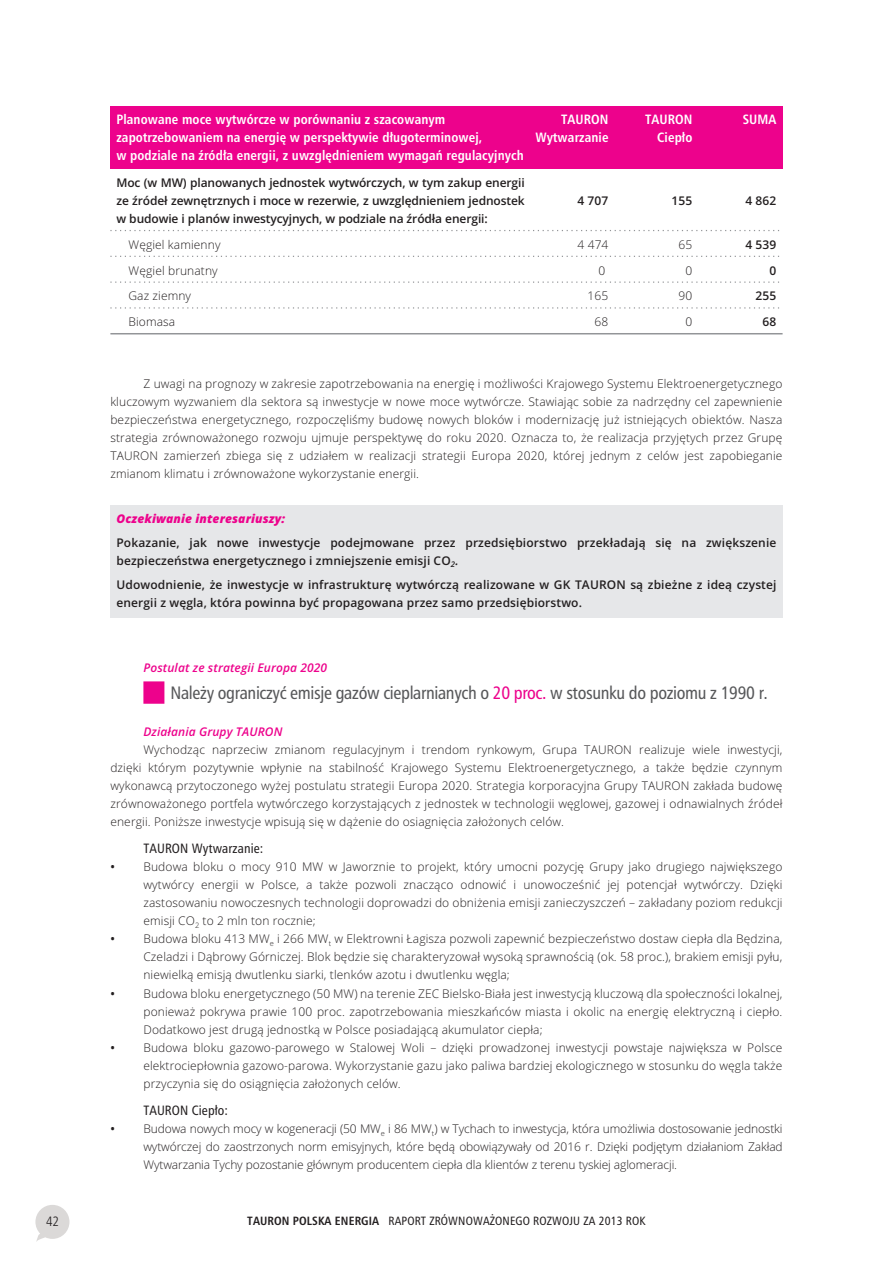
<style>
.page{position:relative;width:893px;height:1263px;background:#fff}
.page>*{position:absolute;margin:0;border:0;box-sizing:border-box;transform-origin:0 0}
.t1{font:italic 700 18px "Humnst 777 Cn EU";letter-spacing:-.02em;color:#57585a}
.t2{font:700 13.5px/18px "Humnst 777 Cn EU";letter-spacing:.01em;color:#fff;text-align:right}
.t3{font:italic 13.5px "Humnst 777 Cn EU";letter-spacing:.005em;color:#231f20}
.t4{font:300 13.5px "Frutiger LT Com 47 Light Cn";color:#231f20}
.t5{font:300 12px/18px "Open Sans";letter-spacing:.01em;color:#231f20;text-align:justify}
.t6{font:600 12px/18px "Open Sans";letter-spacing:.01em;color:#231f20}
.t7{font:600 12px/18px "Open Sans";letter-spacing:-.01em;color:#231f20;text-align:justify}
.t8{font:12px "Humnst 777 Cn EU";letter-spacing:.01em;color:#231f20}
.t9{font:italic 600 12px "Open Sans";letter-spacing:.01em;color:#ed028c}
.t10{font:italic 800 12px "Open Sans";letter-spacing:.01em;color:#ed028c}
.t11{font:italic 600 12px "Open Sans";letter-spacing:.01em;color:#ed028c}
.t12{font:600 12px "Open Sans";color:#231f20}
.s1{font-style:italic}
.s2{font-weight:400;font-style:normal;color:#ed028c}
.s3{font-weight:600}
.s4{font-weight:700}
</style>
<div class="page">
<svg style="left:35px;top:1205px;width:34px;height:37px"></svg>
<div style="left:110px;top:106px;width:672px;height:63px;background:#ed028c"></div>
<svg style="left:110px;top:230px;width:670px;height:1px"></svg>
<svg style="left:110px;top:256px;width:670px;height:1px"></svg>
<svg style="left:110px;top:282px;width:669px;height:1px"></svg>
<svg style="left:110px;top:307px;width:669px;height:2px"></svg>
<hr style="left:110px;top:333px;width:672px;height:1px;background:#939598">
<div style="left:110px;top:505px;width:672px;height:113px;background:#e6e7e9"></div>
<div style="left:143px;top:681px;width:21px;height:23px;background:#ed028c"></div>
<p class="t2" style="left:116px;top:112px;width:409px;text-align:left">Planowane moce wytwórcze w porównaniu z szacowanym zapotrzebowaniem na energiê w perspektywie d³ugoterminowej,<br>w podziale na Ÿród³a energii, z uwzglêdnieniem wymagañ regulacyjnych</p>
<p class="t2" style="left:535px;top:112px;width:75px">TAURON<br>Wytwarzanie</p>
<p class="t2" style="left:645px;top:112px;width:49px">TAURON<br>Ciep³o</p>
<p class="t2" style="left:742px;top:112px;width:35px">SUMA</p>
<p class="t7" style="left:116px;top:175px;width:410px">Moc (w MW) planowanych jednostek wytwórczych, w tym zakup energii ze Ÿróde³ zewnêtrznych i moce w rezerwie, z uwzglêdnieniem jednostek w budowie i planów inwestycyjnych, w podziale na Ÿród³a energii:</p>
<p class="t12" style="left:577px;top:196px;width:33px">4 707</p>
<p class="t7" style="left:671px;top:193px;width:22px">155</p>
<p class="t7" style="left:745px;top:193px;width:33px">4 862</p>
<p class="t5" style="left:128px;top:237px;width:93px">Wêgiel kamienny</p>
<p class="t5" style="left:577px;top:237px;width:33px">4 474</p>
<p class="t5" style="left:678px;top:237px;width:15px">65</p>
<p class="t7" style="left:745px;top:237px;width:33px">4 539</p>
<p class="t5" style="left:128px;top:262px;width:91px">Wêgiel brunatny</p>
<p class="t5" style="left:598px;top:262px;width:8px">0</p>
<p class="t5" style="left:685px;top:262px;width:8px">0</p>
<p class="t7" style="left:769px;top:262px;width:8px">0</p>
<p class="t5" style="left:128px;top:288px;width:64px">Gaz ziemny</p>
<p class="t5" style="left:587px;top:288px;width:22px">165</p>
<p class="t5" style="left:678px;top:288px;width:15px">90</p>
<p class="t7" style="left:755px;top:288px;width:22px">255</p>
<p class="t5" style="left:128px;top:314px;width:48px">Biomasa</p>
<p class="t5" style="left:594px;top:314px;width:15px">68</p>
<p class="t5" style="left:685px;top:314px;width:8px">0</p>
<p class="t7" style="left:762px;top:314px;width:15px">68</p>
<p class="t5" style="left:110px;top:376px;width:673px;text-indent:33px">Z uwagi na prognozy w zakresie zapotrzebowania na energiê i mo¿liwoœci Krajowego Systemu Elektroenergetycznego kluczowym wyzwaniem dla sektora s¹ inwestycje w nowe moce wytwórcze. Stawiaj¹c sobie za nadrzêdny cel zapewnienie bezpieczeñstwa energetycznego, rozpoczêliœmy budowê nowych bloków i modernizacjê ju¿ istniej¹cych obiektów. Nasza strategia zrównowa¿onego rozwoju ujmuje perspektywê do roku 2020. Oznacza to, ¿e realizacja przyjêtych przez Grupê TAURON zamierzeñ zbiega siê z udzia³em w realizacji strategii Europa 2020, której jednym z celów jest zapobieganie zmianom klimatu i zrównowa¿one wykorzystanie energii.</p>
<p class="t10" style="left:116px;top:512px;width:170px">Oczekiwanie interesariuszy:</p>
<p class="t6" style="left:116px;top:535px;width:661px">Pokazanie, jak nowe inwestycje podejmowane przez przedsiêbiorstwo przek³adaj¹ siê na zwiêkszenie bezpieczeñstwa energetycznego i zmniejszenie emisji CO<sub>2</sub><span class="s1">.</span></p>
<p class="t6" style="left:116px;top:577px;width:661px">Udowodnienie, ¿e inwestycje w infrastrukturê wytwórcz¹ realizowane w GK TAURON s¹ zbie¿ne z ide¹ czystej energii z wêgla, która powinna byæ propagowana przez samo przedsiêbiorstwo.</p>
<p class="t9" style="left:143px;top:663px;width:185px">Postulat ze strategii Europa 2020</p>
<h1 class="t1" style="left:170px;top:686px;width:599px">Nale¿y ograniczyæ emisje gazów cieplarnianych o <span class="s2">20 proc.</span> w stosunku do poziomu z 1990 r.</h1>
<p class="t11" style="left:143px;top:727px;width:140px">Dzia³ania Grupy TAURON</p>
<p class="t5" style="left:110px;top:742px;width:673px;text-indent:33px">Wychodz¹c naprzeciw zmianom regulacyjnym i trendom rynkowym, Grupa TAURON realizuje wiele inwestycji, dziêki którym pozytywnie wp³ynie na stabilnoœæ Krajowego Systemu Elektroenergetycznego, a tak¿e bêdzie czynnym wykonawc¹ przytoczonego wy¿ej postulatu strategii Europa 2020. Strategia korporacyjna Grupy TAURON zak³ada budowê zrównowa¿onego portfela wytwórczego korzystaj¹cych z jednostek w technologii wêglowej, gazowej i odnawialnych Ÿróde³ energii. Poni¿sze inwestycje wpisuj¹ siê w d¹¿enie do osiagniêcia za³o¿onych celów.</p>
<p class="t3" style="left:143px;top:841px;width:122px">TAURON Wytwarzanie:</p>
<p class="t5" style="left:143px;top:859px;width:640px;text-indent:-33px"><span class="s3">•</span> Budowa bloku o mocy 910 MW w Jaworznie to projekt, który umocni pozycjê Grupy jako drugiego najwiêkszego wytwórcy energii w Polsce, a tak¿e pozwoli znacz¹co odnowiæ i unowoczeœniæ jej potencja³ wytwórczy. Dziêki zastosowaniu nowoczesnych technologii doprowadzi do obni¿enia emisji zanieczyszczeñ – zak³adany poziom redukcji emisji CO<sub>2</sub> to 2 mln ton rocznie;</p>
<p class="t5" style="left:143px;top:931px;width:640px;text-indent:-33px"><span class="s3">•</span> Budowa bloku 413 MW<sub>e</sub> i 266 MW<sub>t</sub> w Elektrowni £agisza pozwoli zapewniæ bezpieczeñstwo dostaw ciep³a dla Bêdzina, Czeladzi i D¹browy Górniczej. Blok bêdzie siê charakteryzowa³ wysok¹ sprawnoœci¹ (ok. 58 proc.), brakiem emisji py³u, niewielk¹ emisj¹ dwutlenku siarki, tlenków azotu i dwutlenku wêgla;</p>
<p class="t5" style="left:143px;top:986px;width:640px;text-indent:-33px"><span class="s3">•</span> Budowa bloku energetycznego (50 MW) na terenie ZEC Bielsko-Bia³a jest inwestycj¹ kluczow¹ dla spo³ecznoœci lokalnej, poniewa¿ pokrywa prawie 100 proc. zapotrzebowania mieszkañców miasta i okolic na energiê elektryczn¹ i ciep³o.<br>Dodatkowo jest drug¹ jednostk¹ w Polsce posiadaj¹c¹ akumulator ciep³a;</p>
<p class="t5" style="left:143px;top:1040px;width:640px;text-indent:-33px"><span class="s3">•</span> Budowa bloku gazowo-parowego w Stalowej Woli – dziêki prowadzonej inwestycji powstaje najwiêksza w Polsce elektrociep³ownia gazowo-parowa. Wykorzystanie gazu jako paliwa bardziej ekologicznego w stosunku do wêgla tak¿e przyczynia siê do osi¹gniêcia za³o¿onych celów.</p>
<p class="t3" style="left:143px;top:1103px;width:86px">TAURON Ciep³o:</p>
<p class="t5" style="left:143px;top:1121px;width:640px;text-indent:-33px"><span class="s3">•</span> Budowa nowych mocy w kogeneracji (50 MW<sub>e</sub> i 86 MW<sub>t</sub>) w Tychach to inwestycja, która umo¿liwia dostosowanie jednostki wytwórczej do zaostrzonych norm emisyjnych, które bêd¹ obowi¹zywa³y od 2016 r. Dziêki podjêtym dzia³aniom Zak³ad Wytwarzania Tychy pozostanie g³ównym producentem ciep³a dla klientów z terenu tyskiej aglomeracji.</p>
<p class="t4" style="left:46px;top:1213px;width:14px">42</p>
<p class="t8" style="left:247px;top:1216px;width:399px"><span class="s4">TAURON POLSKA ENERGIA</span> RAPORT ZRÓWNOWA¯ONEGO ROZWOJU ZA 2013 ROK</p>
</div>
